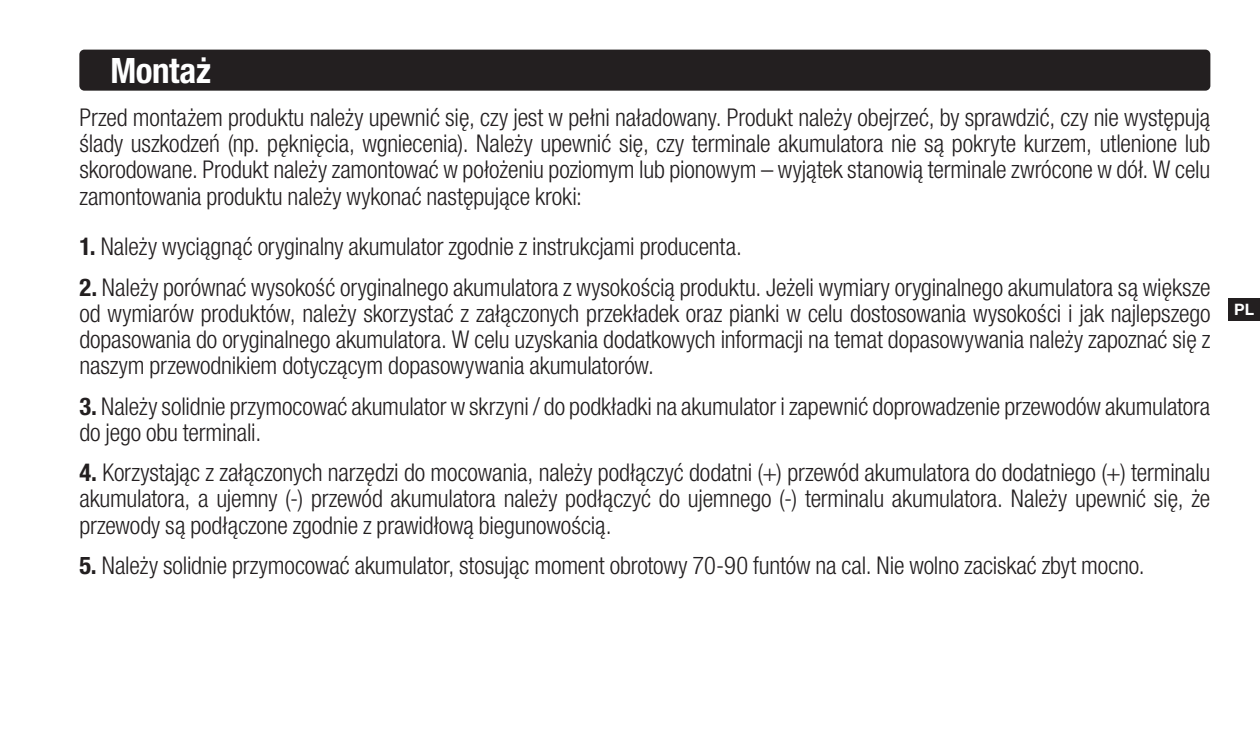
<style>
.page{position:relative;width:1260px;height:756px;background:#fff}
.page>*{position:absolute;margin:0;border:0;box-sizing:border-box;transform-origin:0 0}
.t1{font:700 condensed 35px "Helvetica Neue LTW1 G";letter-spacing:-.01em;color:#fff}
.NOCO_HN_Cond-Text{font:300 condensed 24.5px/26.2px "Helvetica Neue LTW1 G";letter-spacing:-.005em;color:#231f20;text-align:justify}
.t2{font:700 15.75px "Helvetica Neue LT Std";color:#fff}
.s1{font-weight:700}
</style>
<div class="page">
<div style="left:1228px;top:298px;width:32px;height:23px;background:#231f20"></div>
<div style="left:79px;top:50px;width:1131px;height:41px;background:#231f20;border-radius:5px"></div>
<p class="t1" style="left:110px;top:49px;width:102px">Montaż</p>
<p class="NOCO_HN_Cond-Text" style="left:79px;top:104px;width:1133px">Przed montażem produktu należy upewnić się, czy jest w pełni naładowany. Produkt należy obejrzeć, by sprawdzić, czy nie występują ślady uszkodzeń (np. pęknięcia, wgniecenia). Należy upewnić się, czy terminale akumulatora nie są pokryte kurzem, utlenione lub skorodowane. Produkt należy zamontować w położeniu poziomym lub pionowym – wyjątek stanowią terminale zwrócone w dół. W celu zamontowania produktu należy wykonać następujące kroki:</p>
<p class="NOCO_HN_Cond-Text" style="left:79px;top:234px;width:664px"><span class="s1">1.</span> Należy wyciągnąć oryginalny akumulator zgodnie z instrukcjami producenta.</p>
<p class="NOCO_HN_Cond-Text" style="left:79px;top:274px;width:1133px"><span class="s1">2.</span> Należy porównać wysokość oryginalnego akumulatora z wysokością produktu. Jeżeli wymiary oryginalnego akumulatora są większe od wymiarów produktów, należy skorzystać z załączonych przekładek oraz pianki w celu dostosowania wysokości i jak najlepszego dopasowania do oryginalnego akumulatora. W celu uzyskania dodatkowych informacji na temat dopasowywania należy zapoznać się z naszym przewodnikiem dotyczącym dopasowywania akumulatorów.</p>
<p class="NOCO_HN_Cond-Text" style="left:79px;top:393px;width:1133px"><span class="s1">3.</span> Należy solidnie przymocować akumulator w skrzyni / do podkładki na akumulator i zapewnić doprowadzenie przewodów akumulatora do jego obu terminali.</p>
<p class="NOCO_HN_Cond-Text" style="left:79px;top:459px;width:1133px"><span class="s1">4.</span> Korzystając z załączonych narzędzi do mocowania, należy podłączyć dodatni (+) przewód akumulatora do dodatniego (+) terminalu akumulatora, a ujemny (-) przewód akumulatora należy podłączyć do ujemnego (-) terminalu akumulatora. Należy upewnić się, że przewody są podłączone zgodnie z prawidłową biegunowością.</p>
<p class="NOCO_HN_Cond-Text" style="left:79px;top:552px;width:1067px"><span class="s1">5.</span> Należy solidnie przymocować akumulator, stosując moment obrotowy 70-90 funtów na cal. Nie wolno zaciskać zbyt mocno.</p>
<p class="t2" style="left:1234px;top:300px;width:21px">PL</p>
</div>
